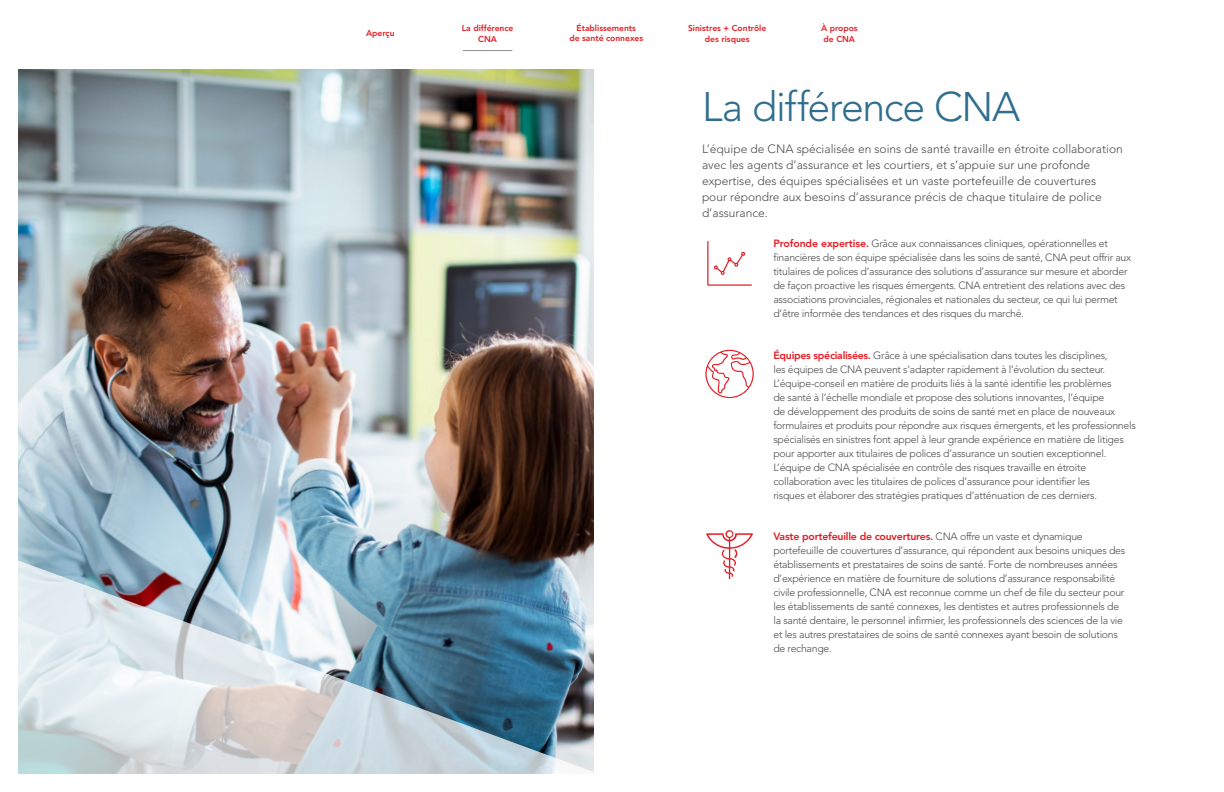
<style>
.page{position:relative;width:1224px;height:792px;background:#fff}
.page>*{position:absolute;margin:0;border:0;box-sizing:border-box;transform-origin:0 0}
.t1{font:300 41px "Avenir LT Std";letter-spacing:-.03em;color:#2f6e8e}
.t2{font:300 12px/16px "Avenir LT Std";color:#4d4d4f}
.t3{font:300 10.5px/14px "Avenir LT Std";letter-spacing:-.025em;color:#4d4d4f}
.t4{font:800 8.5px/10.2px "Avenir LT Std";color:#e31b23;text-align:center}
.s1{font-weight:800;color:#e31b23}
</style>
<div class="page">
<img style="left:18px;top:70px;width:576px;height:484px">
<img style="left:18px;top:554px;width:576px;height:220px">
<hr style="left:463px;top:50px;width:49px;height:1px;background:#8b8d8c">
<svg style="left:707px;top:241px;width:45px;height:45px"></svg>
<svg style="left:705px;top:350px;width:49px;height:48px"></svg>
<svg style="left:706px;top:530px;width:47px;height:49px"></svg>
<p class="t4" style="left:366px;top:28px;width:30px">Aperçu</p>
<p class="t4" style="left:462px;top:23px;width:53px">La différence<br>CNA</p>
<p class="t4" style="left:569px;top:23px;width:75px">Établissements<br>de santé connexes</p>
<p class="t4" style="left:688px;top:23px;width:80px">Sinistres + Contrôle des risques</p>
<p class="t4" style="left:821px;top:23px;width:38px">À propos de CNA</p>
<h1 class="t1" style="left:702px;top:83px;width:320px">La différence CNA</h1>
<p class="t2" style="left:702px;top:141px;width:422px">L’équipe de CNA spécialisée en soins de santé travaille en étroite collaboration avec les agents d’assurance et les courtiers, et s’appuie sur une profonde expertise, des équipes spécialisées et un vaste portefeuille de couvertures pour répondre aux besoins d’assurance précis de chaque titulaire de police d’assurance.</p>
<p class="t3" style="left:773px;top:237px;width:359px"><span class="s1">Profonde expertise.</span> Grâce aux connaissances cliniques, opérationnelles et financières de son équipe spécialisée dans les soins de santé, CNA peut offrir aux titulaires de polices d’assurance des solutions d’assurance sur mesure et aborder de façon proactive les risques émergents. CNA entretient des relations avec des associations provinciales, régionales et nationales du secteur, ce qui lui permet d’être informée des tendances et des risques du marché.</p>
<p class="t3" style="left:773px;top:348px;width:364px"><span class="s1">Équipes spécialisées.</span> Grâce à une spécialisation dans toutes les disciplines,<br>les équipes de CNA peuvent s’adapter rapidement à l’évolution du secteur.<br>L’équipe-conseil en matière de produits liés à la santé identifie les problèmes<br>de santé à l’échelle mondiale et propose des solutions innovantes, l’équipe<br>de développement des produits de soins de santé met en place de nouveaux formulaires et produits pour répondre aux risques émergents, et les professionnels spécialisés en sinistres font appel à leur grande expérience en matière de litiges pour apporter aux titulaires de polices d’assurance un soutien exceptionnel.<br>L’équipe de CNA spécialisée en contrôle des risques travaille en étroite collaboration avec les titulaires de polices d’assurance pour identifier les<br>risques et élaborer des stratégies pratiques d’atténuation de ces derniers.</p>
<p class="t3" style="left:773px;top:530px;width:353px"><span class="s1">Vaste portefeuille de couvertures.</span> CNA offre un vaste et dynamique portefeuille de couvertures d’assurance, qui répondent aux besoins uniques des établissements et prestataires de soins de santé. Forte de nombreuses années d’expérience en matière de fourniture de solutions d’assurance responsabilité civile professionnelle, CNA est reconnue comme un chef de file du secteur pour les établissements de santé connexes, les dentistes et autres professionnels de la santé dentaire, le personnel infirmier, les professionnels des sciences de la vie et les autres prestataires de soins de santé connexes ayant besoin de solutions de rechange.</p>
</div>
